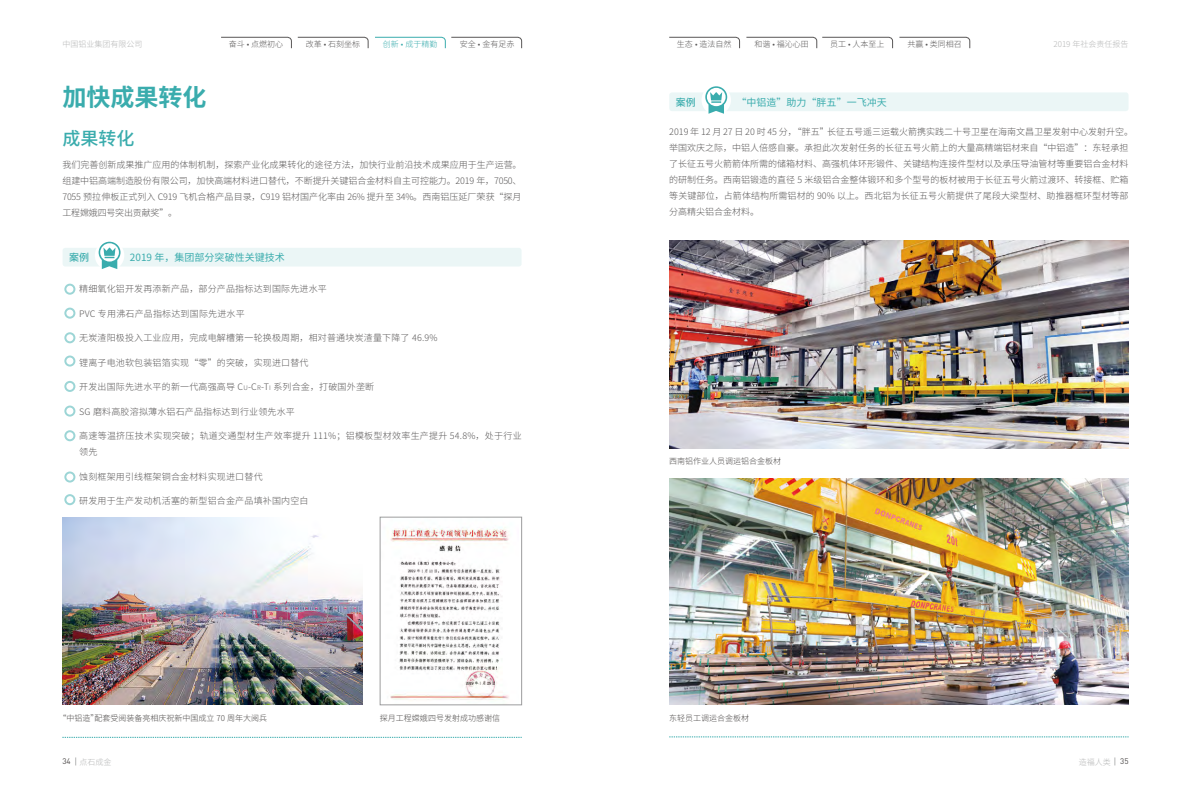
<style>
.page{position:relative;width:1191px;height:808px;background:#fff}
.page>*{position:absolute;margin:0;border:0;box-sizing:border-box;transform-origin:0 0}
.t1{font:700 24px "Source Han Sans CN";color:#3aacad}
.t2{font:500 18px "Source Han Sans CN";color:#3aacad}
.t3{font:10px "Source Han Sans CN";color:#3aacad}
.t4{font:500 10px "Source Han Sans CN";color:#3aacad}
.t5{font:300 9px/16px "Source Han Sans CN";letter-spacing:.015em;color:#595757}
.t6{font:300 8px "Source Han Sans CN";color:#4c4948}
.t7{font:300 8px "Source Han Sans CN";color:#595757}
.t8{font:300 8px "Source Han Sans CN";color:#b5b6b6}
.t9{font:300 8px "Source Han Sans CN";color:#3aacad}
.t10{font:8px "DIN";color:#4c4948}
.s1{font-size:6.3px}
.s2{font-family:"DIN";font-weight:400;color:#4c4948}
</style>
<div class="page">
<svg style="left:899px;top:37px;width:71px;height:11px"></svg>
<svg style="left:669px;top:37px;width:71px;height:11px"></svg>
<svg style="left:746px;top:37px;width:147px;height:11px"></svg>
<svg style="left:451px;top:37px;width:71px;height:11px"></svg>
<svg style="left:221px;top:37px;width:147px;height:11px"></svg>
<svg style="left:375px;top:37px;width:70px;height:11px"></svg>
<div style="left:63px;top:248px;width:458px;height:19px;background:#ebf6f6;border-radius:3px"></div>
<div style="left:669px;top:92px;width:459px;height:19px;background:#ebf6f6;border-radius:3px"></div>
<svg style="left:62px;top:737px;width:460px;height:1px"></svg>
<svg style="left:669px;top:737px;width:459px;height:1px"></svg>
<svg style="left:95px;top:240px;width:29px;height:30px"></svg>
<div style="left:701px;top:85px;width:30px;height:30px;background:#fff;border-radius:50%"></div>
<svg style="left:99px;top:242px;width:21px;height:27px"></svg>
<svg style="left:705px;top:86px;width:22px;height:28px"></svg>
<img style="left:62px;top:517px;width:301px;height:188px">
<img style="left:390px;top:527px;width:119px;height:173px">
<div style="left:380px;top:517px;width:142px;height:188px;border:1px solid #9d9d9e"></div>
<img style="left:669px;top:240px;width:459px;height:208px">
<img style="left:669px;top:478px;width:459px;height:227px">
<div style="left:64px;top:284px;width:11px;height:11px;border:2px solid #3aacad;border-radius:50%"></div>
<div style="left:64px;top:308px;width:11px;height:11px;border:2px solid #3aacad;border-radius:50%"></div>
<div style="left:64px;top:332px;width:11px;height:11px;border:2px solid #3aacad;border-radius:50%"></div>
<div style="left:64px;top:355px;width:11px;height:12px;border:2px solid #3aacad;border-radius:50%"></div>
<div style="left:64px;top:381px;width:11px;height:11px;border:2px solid #3aacad;border-radius:50%"></div>
<div style="left:64px;top:405px;width:11px;height:12px;border:2px solid #3aacad;border-radius:50%"></div>
<div style="left:64px;top:430px;width:11px;height:11px;border:2px solid #3aacad;border-radius:50%"></div>
<div style="left:64px;top:471px;width:11px;height:11px;border:2px solid #3aacad;border-radius:50%"></div>
<div style="left:64px;top:494px;width:11px;height:11px;border:2px solid #3aacad;border-radius:50%"></div>
<p class="t8" style="left:62px;top:40px;width:82px">中国铝业集团有限公司</p>
<p class="t7" style="left:229px;top:40px;width:56px">奋斗 • 点燃初心</p>
<p class="t7" style="left:306px;top:40px;width:56px">改革 • 石刻坐标</p>
<p class="t7" style="left:460px;top:40px;width:56px">安全 • 金有足赤</p>
<p class="t7" style="left:677px;top:40px;width:56px">生态 • 造法自然</p>
<p class="t7" style="left:754px;top:40px;width:56px">和谐 • 福沁心田</p>
<p class="t7" style="left:830px;top:40px;width:56px">员工 • 人本至上</p>
<p class="t7" style="left:907px;top:40px;width:56px">共赢 • 类同相召</p>
<p class="t8" style="left:1053px;top:40px;width:77px">2019 年社会责任报告</p>
<p class="t9" style="left:383px;top:40px;width:56px">创新 • 成于精勤</p>
<h1 class="t1" style="left:62px;top:84px;width:145px">加快成果转化</h1>
<h2 class="t2" style="left:62px;top:128px;width:73px">成果转化</h2>
<p class="t5" style="left:62px;top:157px;width:461px;text-align:justify">我们完善创新成果推广应用的体制机制，探索产业化成果转化的途径方法，加快行业前沿技术成果应用于生产运营。组建中铝高端制造股份有限公司，加快高端材料进口替代，不断提升关键铝合金材料自主可控能力。2019 年，7050、7055 预拉伸板正式列入 C919 飞机合格产品目录，C919 铝材国产化率由 26% 提升至 34%。西南铝压延厂荣获“探月工程嫦娥四号突出贡献奖”。</p>
<p class="t4" style="left:69px;top:252px;width:21px">案例</p>
<p class="t3" style="left:130px;top:252px;width:156px">2019 年，集团部分突破性关键技术</p>
<p class="t5" style="left:79px;top:281px;width:249px">精细氧化铝开发再添新产品，部分产品指标达到国际先进水平</p>
<p class="t5" style="left:79px;top:305px;width:167px">PVC 专用沸石产品指标达到国际先进水平</p>
<p class="t5" style="left:79px;top:330px;width:360px">无炭渣阳极投入工业应用，完成电解槽第一轮换极周期，相对普通块炭渣量下降了 46.9%</p>
<p class="t5" style="left:79px;top:354px;width:231px">锂离子电池软包装铝箔实现“零”的突破，实现进口替代</p>
<p class="t5" style="left:79px;top:379px;width:296px">开发出国际先进水平的新一代高强高导 C<span class="s1">u</span>-C<span class="s1">r</span>-T<span class="s1">i</span> 系列合金，打破国外垄断</p>
<p class="t5" style="left:79px;top:403px;width:217px">SG 磨料高胶溶拟薄水铝石产品指标达到行业领先水平</p>
<p class="t5" style="left:79px;top:428px;width:444px">高速等温挤压技术实现突破；轨道交通型材生产效率提升 111%；铝模板型材效率生产提升 54.8%，处于行业领先</p>
<p class="t5" style="left:79px;top:468px;width:185px">蚀刻框架用引线框架铜合金材料实现进口替代</p>
<p class="t5" style="left:79px;top:493px;width:231px">研发用于生产发动机活塞的新型铝合金产品填补国内空白</p>
<p class="t3" style="left:736px;top:96px;width:151px">“中铝造”助力“胖五”一飞冲天</p>
<p class="t5" style="left:669px;top:124px;width:465px">2019 年 12 月 27 日 20 时 45 分，“胖五”长征五号遥三运载火箭携实践二十号卫星在海南文昌卫星发射中心发射升空。举国欢庆之际，中铝人倍感自豪。承担此次发射任务的长征五号火箭上的大量高精端铝材来自“中铝造”：东轻承担了长征五号火箭箭体所需的储箱材料、高强机体环形锻件、关键结构连接件型材以及承压导油管材等重要铝合金材料的研制任务。西南铝锻造的直径 5 米级铝合金整体锻环和多个型号的板材被用于长征五号火箭过渡环、转接框、贮箱等关键部位，占箭体结构所需铝材的 90% 以上。西北铝为长征五号火箭提供了尾段大梁型材、助推器框环型材等部分高精尖铝合金材料。</p>
<p class="t4" style="left:676px;top:96px;width:21px">案例</p>
<p class="t6" style="left:669px;top:457px;width:113px">西南铝作业人员调运铝合金板材</p>
<p class="t6" style="left:59px;top:713px;width:210px">“中铝造”配套受阅装备亮相庆祝新中国成立 70 周年大阅兵</p>
<p class="t6" style="left:380px;top:713px;width:121px">探月工程嫦娥四号发射成功感谢信</p>
<p class="t6" style="left:669px;top:713px;width:81px">东轻员工调运合金板材</p>
<p class="t8" style="left:79px;top:757px;width:33px">点石成金</p>
<p class="t10" style="left:62px;top:756px;width:10px">34</p>
<p class="t8" style="left:1078px;top:757px;width:51px">造福人类 <span class="s2">35</span></p>
</div>
